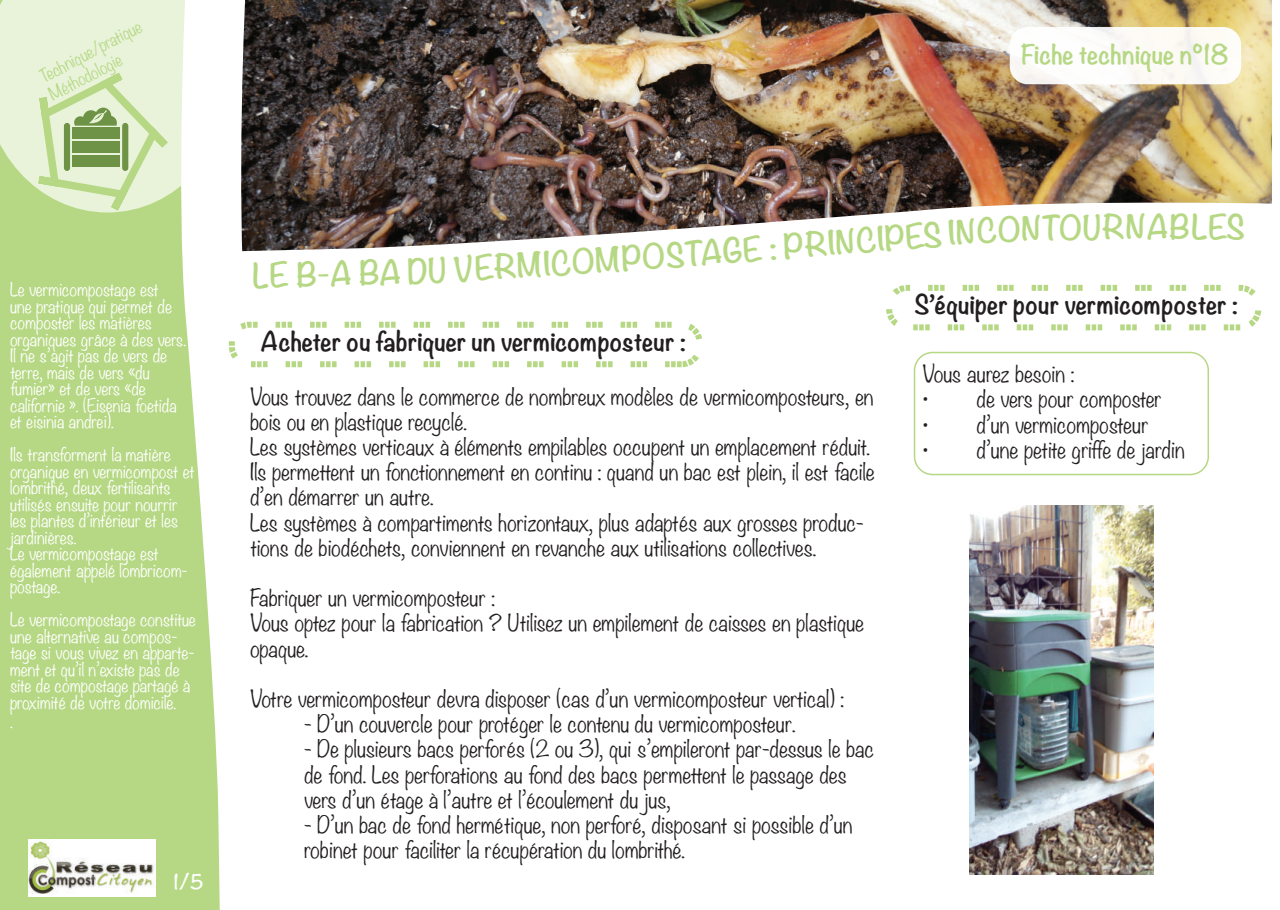
<style>
.page{position:relative;width:1280px;height:910px;background:#fff}
.page>*{position:absolute;margin:0;border:0;box-sizing:border-box;transform-origin:0 0}
.t1{font:700 30px "Noteworthy";color:#b6d884}
.t2{font:700 24px "Noteworthy";color:#231f20}
.t3{font:700 24px "Noteworthy";color:#b6d884}
.t4{font:300 21px/25.2px "Noteworthy";color:#231f20}
.t5{font:700 18px "Noteworthy";color:#fff}
.t6{font:300 16.5px/16.5px "Noteworthy";color:#fff}
.t7{font:300 16.05px/20.1px "Noteworthy";color:#b6d884}
</style>
<div class="page">
<img style="left:311px;top:0;width:960px;height:177px">
<img style="left:969px;top:505px;width:185px;height:369px">
<div style="left:0;top:0;width:223px;height:910px;background:#b6d884"></div>
<div style="left:0;top:0;width:157px;height:182px;background:#e8f3d9"></div>
<svg style="left:157px;top:0;width:154px;height:910px"></svg>
<svg style="left:157px;top:177px;width:1115px;height:166px"></svg>
<div style="left:1010px;top:27px;width:231px;height:57px;background:#fdfbf7;border-radius:18px"></div>
<svg style="left:30px;top:66px;width:146px;height:153px"></svg>
<img style="left:29px;top:840px;width:127px;height:57px">
<div style="left:914px;top:352px;width:295px;height:123px;border:2px solid #b6d884;border-radius:18px"></div>
<div style="left:886px;top:285px;width:375px;height:45px;border:6px dashed #b6d884;border-radius:18px"></div>
<div style="left:229px;top:322px;width:474px;height:45px;border:6px dashed #b6d884;border-radius:18px"></div>
<svg style="left:379px;top:259px;width:21px;height:26px"></svg>
<svg style="left:956px;top:213px;width:168px;height:32px"></svg>
<svg style="left:1209px;top:213px;width:35px;height:27px"></svg>
<p class="t7" style="left:36px;top:69px;width:114px;rotate:-28deg">Technique/pratique<br>Méthodologie</p>
<p class="t6" style="left:10px;top:281px;width:178px">Le vermicompostage est<br>une pratique qui permet de composter les matières organiques grâce à des vers.<br>Il ne s’agit pas de vers de terre, mais de vers «du fumier» et de vers «de californie ». (Eisenia foetida et eisinia andrei).</p>
<p class="t6" style="left:10px;top:446px;width:186px">Ils transforment la matière organique en vermicompost et lombrithé, deux fertilisants utilisés ensuite pour nourrir les plantes d’intérieur et les jardinières.<br>Le vermicompostage est également appelé lombricom&shy;postage.</p>
<p class="t6" style="left:10px;top:611px;width:187px">Le vermicompostage constitue une alternative au compos&shy;tage si vous vivez en apparte&shy;ment et qu’il n’existe pas de site de compostage partagé à proximité de votre domicile.</p>
<p class="t6" style="left:10px;top:713px;width:4px">.</p>
<p class="t5" style="left:173px;top:866px;width:32px">1/5</p>
<p class="t3" style="left:1021px;top:33px;width:210px">Fiche technique n°18</p>
<h1 class="t1" style="left:515px;top:239px;width:289px;rotate:-4deg">MICOMPOSTAGE : P</h1>
<h1 class="t1" style="left:802px;top:219px;width:154px;rotate:-5deg">RINCIPES I</h1>
<h1 class="t1" style="left:1126px;top:200px;width:85px">NABL</h1>
<h1 class="t1" style="left:252px;top:249px;width:129px;rotate:-1deg">LE B-A B</h1>
<h1 class="t1" style="left:406px;top:245px;width:111px;rotate:-3deg">DU VER</h1>
<p class="t2" style="left:261px;top:320px;width:427px">Acheter ou fabriquer un vermicomposteur :</p>
<p class="t4" style="left:250px;top:383px;width:626px">Vous trouvez dans le commerce de nombreux modèles de vermicomposteurs, en bois ou en plastique recyclé.<br>Les systèmes verticaux à éléments empilables occupent un emplacement réduit.<br>Ils permettent un fonctionnement en continu : quand un bac est plein, il est facile d’en démarrer un autre.<br>Les systèmes à compartiments horizontaux, plus adaptés aux grosses produc&shy;tions de biodéchets, conviennent en revanche aux utilisations collectives.</p>
<p class="t4" style="left:250px;top:585px;width:615px">Fabriquer un vermicomposteur :<br>Vous optez pour la fabrication ? Utilisez un empilement de caisses en plastique opaque.</p>
<p class="t4" style="left:250px;top:685px;width:595px">Votre vermicomposteur devra disposer (cas d’un vermicomposteur vertical) :</p>
<p class="t4" style="left:304px;top:711px;width:493px">- D’un couvercle pour protéger le contenu du vermicomposteur.</p>
<p class="t4" style="left:304px;top:736px;width:571px">- De plusieurs bacs perforés (2 ou 3), qui s’empileront par-dessus le bac de fond. Les perforations au fond des bacs permettent le passage des vers d’un étage à l’autre et l’écoulement du jus,</p>
<p class="t4" style="left:304px;top:811px;width:550px">- D’un bac de fond hermétique, non perforé, disposant si possible d’un robinet pour faciliter la récupération du lombrithé.</p>
<p class="t2" style="left:914px;top:283px;width:325px">S’équiper pour vermicomposter :</p>
<p class="t4" style="left:922px;top:361px;width:154px">Vous aurez besoin :</p>
<p class="t4" style="left:922px;top:386px;width:241px">• de vers pour composter</p>
<p class="t4" style="left:922px;top:411px;width:228px">• d’un vermicomposteur</p>
<p class="t4" style="left:922px;top:436px;width:264px">• d’une petite griffe de jardin</p>
</div>
